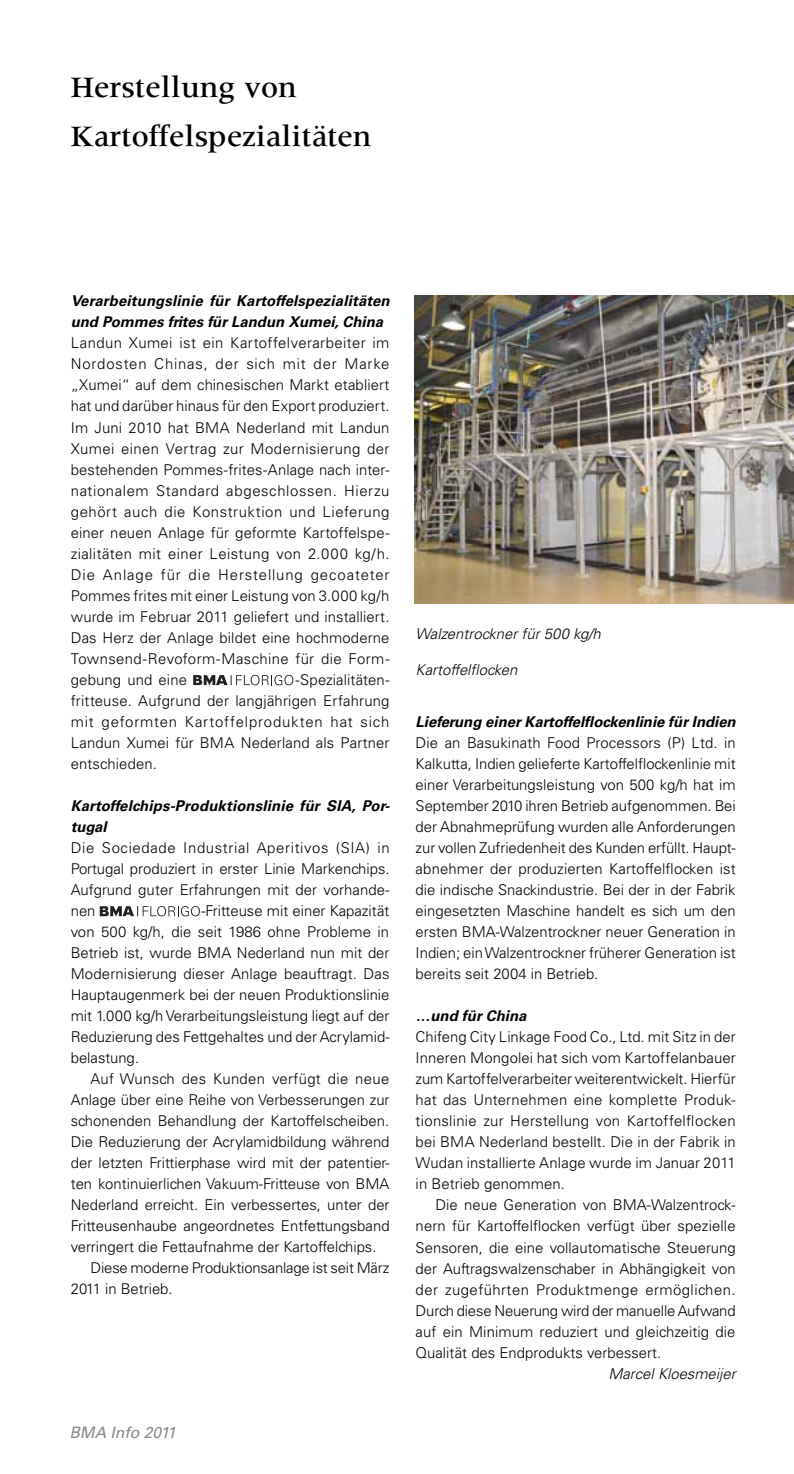
<style>
.page{position:relative;width:794px;height:1474px;background:#fff}
.page>*{position:absolute;margin:0;border:0;box-sizing:border-box;transform-origin:0 0}
.t1{font:500 30.62px/49px "Meridien LT Std";color:#000}
.t2{font:italic 15.75px "Univers LT Std";color:#87888a}
.t3{font:300 14.88px/21px "Univers LT Std";color:#000;text-align:justify}
.t4{font:italic 700 14.88px/21px "Univers LT Std";color:#000}
.t5{font:italic 300 14.88px "Univers LT Std";color:#000}
.t6{font:300 14.88px "Univers LT Std";letter-spacing:.025em;color:#000}
</style>
<div class="page">
<img style="left:414px;top:296px;width:380px;height:307px">
<svg style="left:193px;top:675px;width:100px;height:10px"></svg>
<svg style="left:100px;top:906px;width:100px;height:10px"></svg>
<h1 class="t1" style="left:70px;top:63px;width:302px">Herstellung von<br>Kartoffelspezialitäten</h1>
<p class="t4" style="left:71px;top:291px;width:320px">Verarbeitungslinie für Kartoffelspezialitäten und Pommes frites für Landun Xumei, China</p>
<p class="t3" style="left:71px;top:333px;width:320px">Landun Xumei ist ein Kartoffelverarbeiter im Nordosten Chinas, der sich mit der Marke „Xumei“ auf dem chinesischen Markt etabliert hat und darüber hinaus für den Export produziert.<br>Im Juni 2010 hat BMA Nederland mit Landun Xumei einen Vertrag zur Modernisierung der bestehenden Pommes-frites-Anlage nach inter&shy;nationalem Standard abgeschlossen. Hierzu gehört auch die Konstruktion und Lieferung einer neuen Anlage für geformte Kartoffelspe&shy;zialitäten mit einer Leistung von 2.000 kg/h.<br>Die Anlage für die Herstellung gecoateter Pommes frites mit einer Leistung von 3.000 kg/h wurde im Februar 2011 geliefert und installiert.<br>Das Herz der Anlage bildet eine hochmoderne Townsend-Revoform-Maschine für die Form&shy;gebung und eine</p>
<p class="t3" style="left:71px;top:669px;width:320px;text-indent:225px">-Spezialitäten&shy;fritteuse. Aufgrund der langjährigen Erfahrung mit geformten Kartoffelprodukten hat sich Landun Xumei für BMA Nederland als Partner entschieden.</p>
<p class="t4" style="left:71px;top:795px;width:321px">Kartoffelchips-Produktionslinie für SIA, Por&shy;tugal</p>
<p class="t3" style="left:71px;top:837px;width:320px">Die Sociedade Industrial Aperitivos (SIA) in Portugal produziert in erster Linie Markenchips.<br>Aufgrund guter Erfahrungen mit der vorhande&shy;nen</p>
<p class="t3" style="left:71px;top:900px;width:320px;text-indent:131px">-Fritteuse mit einer Kapazität von 500 kg/h, die seit 1986 ohne Probleme in Betrieb ist, wurde BMA Nederland nun mit der Modernisierung dieser Anlage beauftragt. Das Hauptaugenmerk bei der neuen Produktionslinie mit 1.000 kg/h Verarbeitungsleistung liegt auf der Reduzierung des Fettgehaltes und der Acrylamid&shy;belastung.</p>
<p class="t6" style="left:91px;top:1069px;width:300px">Auf Wunsch des Kunden verfügt die neue</p>
<p class="t3" style="left:71px;top:1089px;width:320px">Anlage über eine Reihe von Verbesserungen zur</p>
<p class="t3" style="left:71px;top:1110px;width:320px">schonenden Behandlung der Kartoffelscheiben.</p>
<p class="t3" style="left:71px;top:1131px;width:320px">Die Reduzierung der Acrylamidbildung während</p>
<p class="t3" style="left:71px;top:1152px;width:320px">der letzten Frittierphase wird mit der patentier-</p>
<p class="t3" style="left:71px;top:1173px;width:320px">ten kontinuierlichen Vakuum-Fritteuse von BMA</p>
<p class="t3" style="left:71px;top:1194px;width:320px">Nederland erreicht. Ein verbessertes, unter der</p>
<p class="t3" style="left:71px;top:1215px;width:320px">Fritteusenhaube angeordnetes Entfettungsband</p>
<p class="t3" style="left:71px;top:1236px;width:307px">verringert die Fettaufnahme der Kartoffelchips.</p>
<p class="t3" style="left:91px;top:1257px;width:300px">Diese moderne Produktionsanlage ist seit März</p>
<p class="t3" style="left:71px;top:1278px;width:103px">2011 in Betrieb.</p>
<p class="t2" style="left:69px;top:1423px;width:108px">BMA Info 2011</p>
<p class="t5" style="left:416px;top:624px;width:187px">Walzentrockner für 500 kg/h</p>
<p class="t5" style="left:416px;top:661px;width:103px">Kartoffelflocken</p>
<p class="t4" style="left:416px;top:711px;width:321px">Lieferung einer Kartoffelflockenlinie für Indien</p>
<p class="t3" style="left:416px;top:732px;width:322px">Die an Basukinath Food Processors (P) Ltd. in Kalkutta, Indien gelieferte Kartoffelflockenlinie mit einer Verarbeitungsleistung von 500 kg/h hat im September 2010 ihren Betrieb aufgenommen. Bei der Abnahmeprüfung wurden alle Anforderungen zur vollen Zufriedenheit des Kunden erfüllt. Haupt&shy;abnehmer der produzierten Kartoffelflocken ist die indische Snackindustrie. Bei der in der Fabrik eingesetzten Maschine handelt es sich um den ersten BMA-Walzentrockner neuer Generation in Indien; ein Walzentrockner früherer Generation ist bereits seit 2004 in Betrieb.</p>
<p class="t4" style="left:416px;top:1005px;width:112px">…und für China</p>
<p class="t3" style="left:416px;top:1026px;width:322px">Chifeng City Linkage Food Co., Ltd. mit Sitz in der Inneren Mongolei hat sich vom Kartoffelanbauer zum Kartoffelverarbeiter weiterentwickelt. Hierfür hat das Unternehmen eine komplette Produk&shy;tionslinie zur Herstellung von Kartoffelflocken bei BMA Nederland bestellt. Die in der Fabrik in Wudan installierte Anlage wurde im Januar 2011 in Betrieb genommen.</p>
<p class="t3" style="left:416px;top:1194px;width:321px;text-indent:20px">Die neue Generation von BMA-Walzentrock&shy;nern für Kartoffelflocken verfügt über spezielle Sensoren, die eine vollautomatische Steuerung der Auftragswalzenschaber in Abhängigkeit von der zugeführten Produktmenge ermöglichen.<br>Durch diese Neuerung wird der manuelle Aufwand auf ein Minimum reduziert und gleichzeitig die Qualität des Endprodukts verbessert.</p>
<p class="t5" style="left:608px;top:1364px;width:129px">Marcel Kloesmeijer</p>
</div>
